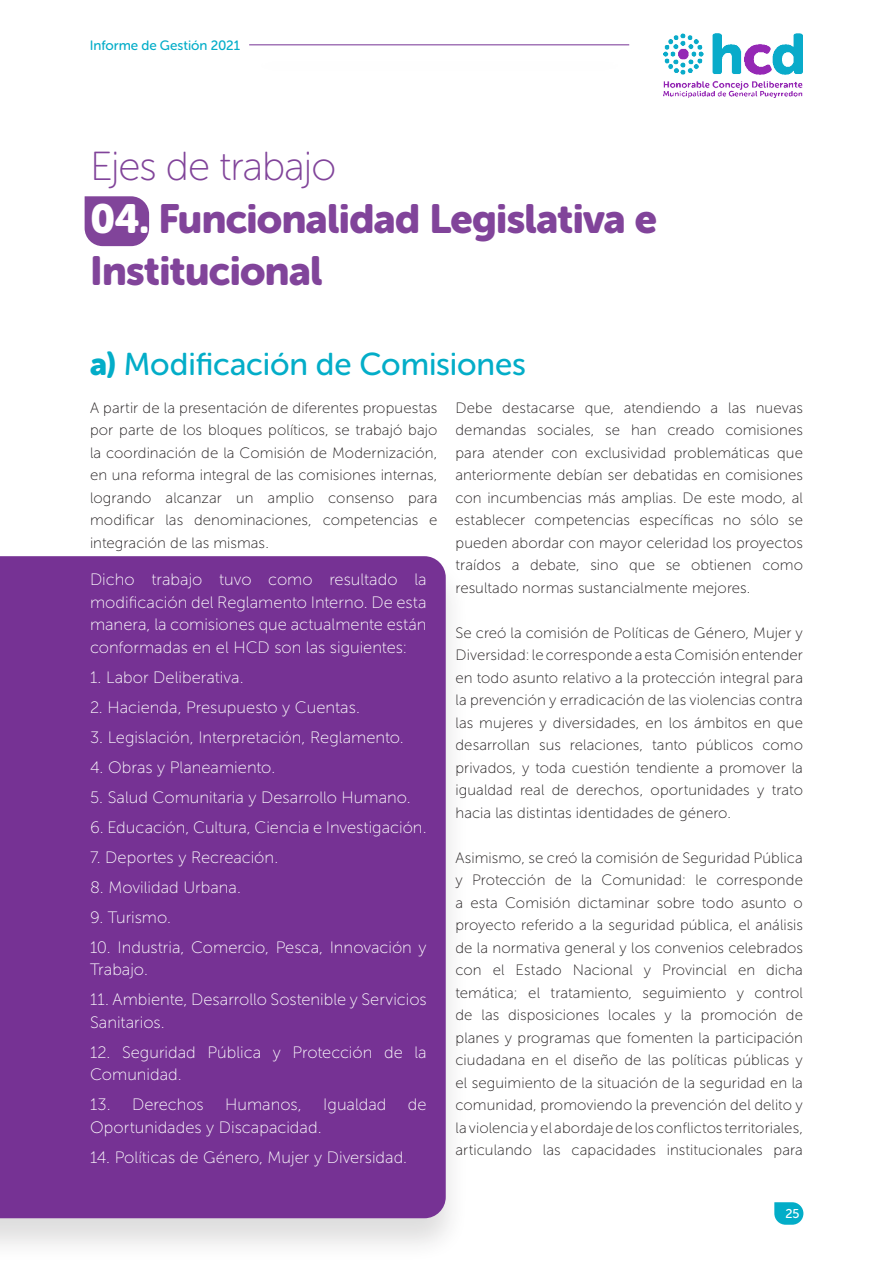
<style>
.page{position:relative;width:893px;height:1263px;background:#fff}
.page>*{position:absolute;margin:0;border:0;box-sizing:border-box;transform-origin:0 0}
.Headline_27_31_Left{font:40.5px/52.5px "Museo Sans Rounded 900";letter-spacing:-.015em;color:#81449a}
.Headline_27_31_Left-2{font:40.5px "Museo Sans Rounded 100";letter-spacing:-.02em;color:#81449a}
.Headline_27_31_Left-3{font:31.5px "Museo Sans Rounded 500";letter-spacing:-.005em;color:#03adc8}
.Copy_Text_08_14_Full{font:16.5px/22.5px "Museo Sans 100";color:#fff}
.Copy_Text_08_14_Full-2{font:15px/22.5px "Museo Sans 100";letter-spacing:.005em;color:#231f20;text-align:justify}
.t1{font:13.5px "Museo Sans Rounded 500";color:#03adc8}
.t2{font:12.75px "Museo Sans Rounded 500";color:#fff}
.s1{color:#fff}
.s2{font-family:"Museo Sans Rounded 900"}
</style>
<div class="page">
<div style="left:0;top:553px;width:470px;height:710px;background:#231f20;opacity:.15"></div>
<div style="left:0;top:556px;width:446px;height:662px;background:#763294"></div>
<svg style="left:85px;top:196px;width:64px;height:50px;background:#8950a0"></svg>
<svg style="left:774px;top:1202px;width:29px;height:23px"></svg>
<img style="left:664px;top:34px;width:139px;height:63px">
<hr style="left:249px;top:44px;width:380px;height:1px;background:#763294">
<p class="t1" style="left:90px;top:38px;width:152px">Informe de Gestión 2021</p>
<p class="Headline_27_31_Left-2" style="left:90px;top:145px;width:248px">Ejes de trabajo</p>
<p class="Headline_27_31_Left" style="left:90px;top:192px;width:568px"><span class="s1">04.</span> Funcionalidad Legislativa e<br>Institucional</p>
<p class="Headline_27_31_Left-3" style="left:90px;top:347px;width:438px"><span class="s2">a)</span> Modificación de Comisiones</p>
<p class="Copy_Text_08_14_Full-2" style="left:90px;top:396px;width:349px">A partir de la presentación de diferentes propuestas por parte de los bloques políticos, se trabajó bajo la coordinación de la Comisión de Modernización, en una reforma integral de las comisiones internas, logrando alcanzar un amplio consenso para modificar las denominaciones, competencias e integración de las mismas.</p>
<p class="Copy_Text_08_14_Full-2" style="left:455px;top:396px;width:349px">Debe destacarse que, atendiendo a las nuevas demandas sociales, se han creado comisiones para atender con exclusividad problemáticas que anteriormente debían ser debatidas en comisiones con incumbencias más amplias. De este modo, al establecer competencias específicas no sólo se pueden abordar con mayor celeridad los proyectos traídos a debate, sino que se obtienen como resultado normas sustancialmente mejores.</p>
<p class="Copy_Text_08_14_Full-2" style="left:455px;top:621px;width:349px">Se creó la comisión de Políticas de Género, Mujer y Diversidad: le corresponde a esta Comisión entender en todo asunto relativo a la protección integral para la prevención y erradicación de las violencias contra las mujeres y diversidades, en los ámbitos en que desarrollan sus relaciones, tanto públicos como privados, y toda cuestión tendiente a promover la igualdad real de derechos, oportunidades y trato hacia las distintas identidades de género.</p>
<p class="Copy_Text_08_14_Full-2" style="left:455px;top:846px;width:349px">Asimismo, se creó la comisión de Seguridad Pública y Protección de la Comunidad: le corresponde a esta Comisión dictaminar sobre todo asunto o proyecto referido a la seguridad pública, el análisis de la normativa general y los convenios celebrados con el Estado Nacional y Provincial en dicha temática; el tratamiento, seguimiento y control de las disposiciones locales y la promoción de planes y programas que fomenten la participación ciudadana en el diseño de las políticas públicas y el seguimiento de la situación de la seguridad en la comunidad, promoviendo la prevención del delito y la violencia y el abordaje de los conflictos territoriales, articulando las capacidades institucionales para</p>
<p class="Copy_Text_08_14_Full" style="left:90px;top:568px;width:338px;text-align:justify">Dicho trabajo tuvo como resultado la modificación del Reglamento Interno. De esta manera, la comisiones que actualmente están conformadas en el HCD son las siguientes:</p>
<p class="Copy_Text_08_14_Full" style="left:90px;top:666px;width:155px">1. Labor Deliberativa.</p>
<p class="Copy_Text_08_14_Full" style="left:90px;top:696px;width:271px">2. Hacienda, Presupuesto y Cuentas.</p>
<p class="Copy_Text_08_14_Full" style="left:90px;top:726px;width:315px">3. Legislación, Interpretación, Reglamento.</p>
<p class="Copy_Text_08_14_Full" style="left:90px;top:756px;width:187px">4. Obras y Planeamiento.</p>
<p class="Copy_Text_08_14_Full" style="left:90px;top:786px;width:322px">5. Salud Comunitaria y Desarrollo Humano.</p>
<p class="Copy_Text_08_14_Full" style="left:90px;top:816px;width:338px">6. Educación, Cultura, Ciencia e Investigación.</p>
<p class="Copy_Text_08_14_Full" style="left:90px;top:846px;width:190px">7. Deportes y Recreación.</p>
<p class="Copy_Text_08_14_Full" style="left:90px;top:876px;width:153px">8. Movilidad Urbana.</p>
<p class="Copy_Text_08_14_Full" style="left:90px;top:906px;width:83px">9. Turismo.</p>
<p class="Copy_Text_08_14_Full" style="left:90px;top:936px;width:338px">10. Industria, Comercio, Pesca, Innovación y<br>Trabajo.</p>
<p class="Copy_Text_08_14_Full" style="left:90px;top:988px;width:338px">11. Ambiente, Desarrollo Sostenible y Servicios<br>Sanitarios.</p>
<p class="Copy_Text_08_14_Full" style="left:90px;top:1041px;width:338px">12. Seguridad Pública y Protección de la<br>Comunidad.</p>
<p class="Copy_Text_08_14_Full" style="left:90px;top:1093px;width:115px">13. Derechos</p>
<p class="Copy_Text_08_14_Full" style="left:225px;top:1093px;width:78px">Humanos,</p>
<p class="Copy_Text_08_14_Full" style="left:323px;top:1093px;width:65px">Igualdad</p>
<p class="Copy_Text_08_14_Full" style="left:408px;top:1093px;width:20px">de</p>
<p class="Copy_Text_08_14_Full" style="left:90px;top:1116px;width:233px">Oportunidades y Discapacidad.</p>
<p class="Copy_Text_08_14_Full" style="left:90px;top:1146px;width:319px">14. Políticas de Género, Mujer y Diversidad.</p>
<p class="t2" style="left:785px;top:1207px;width:16px">25</p>
</div>
